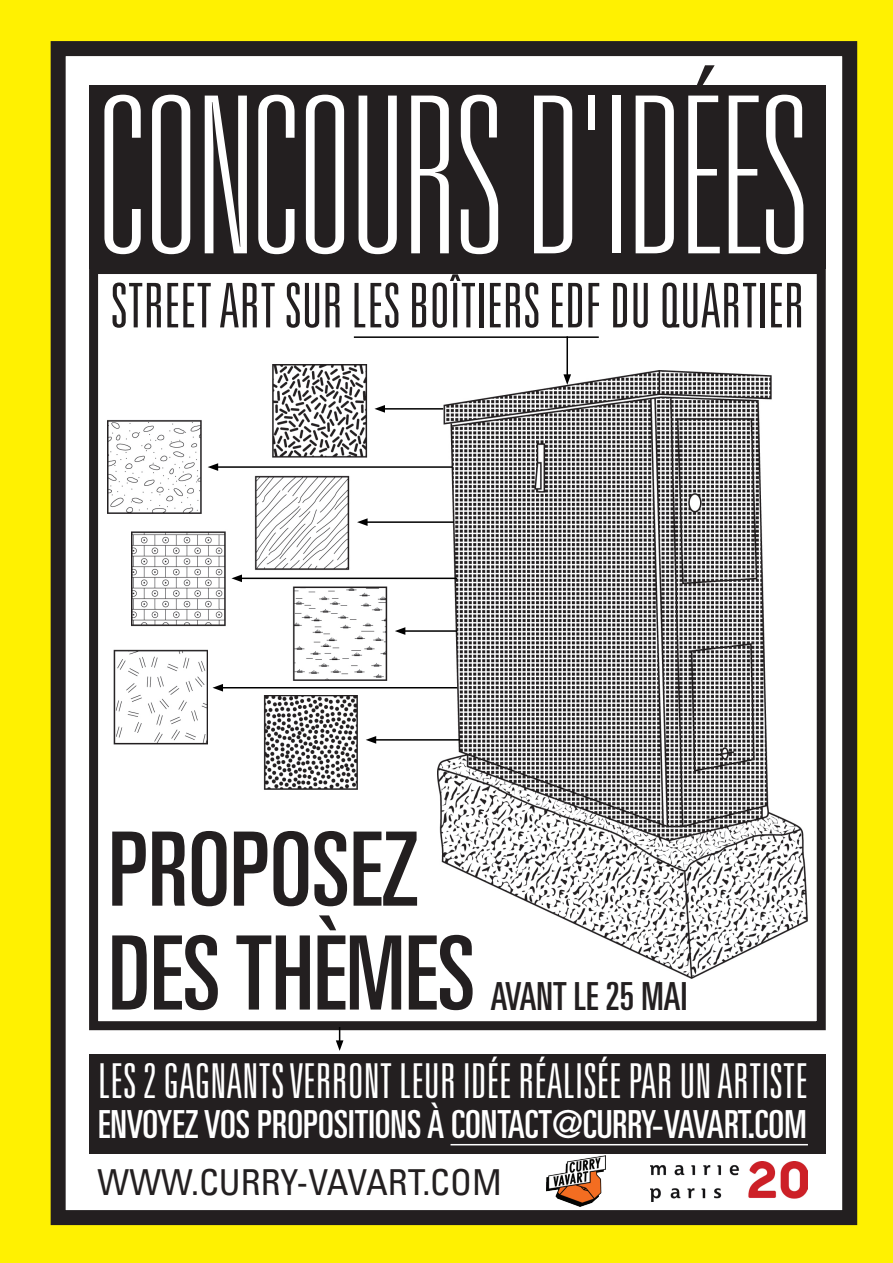
<style>
.page{position:relative;width:893px;height:1263px;background:#fff101}
.page>*{position:absolute;margin:0;border:0;box-sizing:border-box;transform-origin:0 0}
.t1{font:100 ultra-condensed 218.55px "Univers LT Std";color:#fff}
.t2{font:100 ultra-condensed 218.55px "Univers LT Std";color:#231f20}
.t3{font:ultra-condensed 102.6px/103.8px "Univers LT Std";color:#231f20}
.t4{font:300 ultra-condensed 61.65px "Univers LT Std";color:#231f20}
.t5{font:300 ultra-condensed 48.15px "Univers LT Std";color:#fff}
.t6{font:ultra-condensed 38.7px "Univers LT Std";color:#fff}
.t7{font:ultra-condensed 38.7px "Univers LT Std";color:#231f20}
.t8{font:condensed 35.7px "Univers LT Std";color:#231f20}
</style>
<div class="page">
<div style="left:58px;top:49px;width:792px;height:1168px;background:#fff"></div>
<div style="left:51px;top:41px;width:806px;height:1184px;border:15px solid #231f20"></div>
<div style="left:89px;top:265px;width:737px;height:765px;border:9px solid #231f20"></div>
<img style="left:438px;top:370px;width:369px;height:608px">
<img style="left:280px;top:579px;width:115px;height:101px">
<img style="left:242px;top:475px;width:115px;height:103px">
<img style="left:108px;top:420px;width:94px;height:94px">
<img style="left:132px;top:531px;width:94px;height:96px">
<img style="left:113px;top:649px;width:95px;height:96px">
<img style="left:272px;top:364px;width:96px;height:94px">
<img style="left:263px;top:696px;width:94px;height:94px">
<hr style="left:383px;top:408px;width:60px;height:2px;background:#000">
<svg style="left:374px;top:405px;width:11px;height:8px"></svg>
<hr style="left:566px;top:336px;width:2px;height:41px;background:#000">
<svg style="left:563px;top:374px;width:8px;height:11px"></svg>
<svg style="left:336px;top:1027px;width:7px;height:24px"></svg>
<hr style="left:354px;top:336px;width:245px;height:2px;background:#000">
<hr style="left:365px;top:521px;width:89px;height:2px;background:#000">
<svg style="left:357px;top:518px;width:11px;height:8px"></svg>
<hr style="left:216px;top:466px;width:237px;height:2px;background:#000">
<svg style="left:208px;top:463px;width:10px;height:8px"></svg>
<hr style="left:240px;top:578px;width:217px;height:1px;background:#000">
<svg style="left:231px;top:574px;width:11px;height:8px"></svg>
<hr style="left:221px;top:687px;width:236px;height:1px;background:#000">
<svg style="left:212px;top:684px;width:11px;height:7px"></svg>
<hr style="left:403px;top:630px;width:54px;height:2px;background:#000">
<svg style="left:395px;top:627px;width:10px;height:8px"></svg>
<hr style="left:374px;top:739px;width:86px;height:2px;background:#000">
<svg style="left:366px;top:736px;width:10px;height:8px"></svg>
<img style="left:650px;top:1161px;width:157px;height:40px">
<img style="left:546px;top:1155px;width:60px;height:52px">
<div style="left:89px;top:1054px;width:737px;height:99px;background:#231f20"></div>
<div style="left:89px;top:86px;width:737px;height:183px;background:#231f20"></div>
<hr style="left:450px;top:1144px;width:358px;height:1px;background:#fff">
<h1 class="t2" style="left:681px;top:65px;width:42px">É</h1>
<p class="t4" style="left:111px;top:273px;width:695px">STREET ART SUR LES BOÎTIERS EDF DU QUARTIER</p>
<h1 class="t1" style="left:100px;top:65px;width:709px">CONCOURS D'IDEES</h1>
<h2 class="t3" style="left:108px;top:817px;width:368px">PROPOSEZ<br>DES THÈMES</h2>
<p class="t7" style="left:490px;top:974px;width:198px">AVANT LE 25 MAI</p>
<p class="t5" style="left:98px;top:1055px;width:711px">LES 2 GAGNANTS VERRONT LEUR IDÉE RÉALISÉE PAR UN ARTISTE</p>
<p class="t6" style="left:98px;top:1102px;width:710px">ENVOYEZ VOS PROPOSITIONS À CONTACT@CURRY-VAVART.COM</p>
<p class="t8" style="left:98px;top:1160px;width:406px">WWW.CURRY-VAVART.COM</p>
</div>
